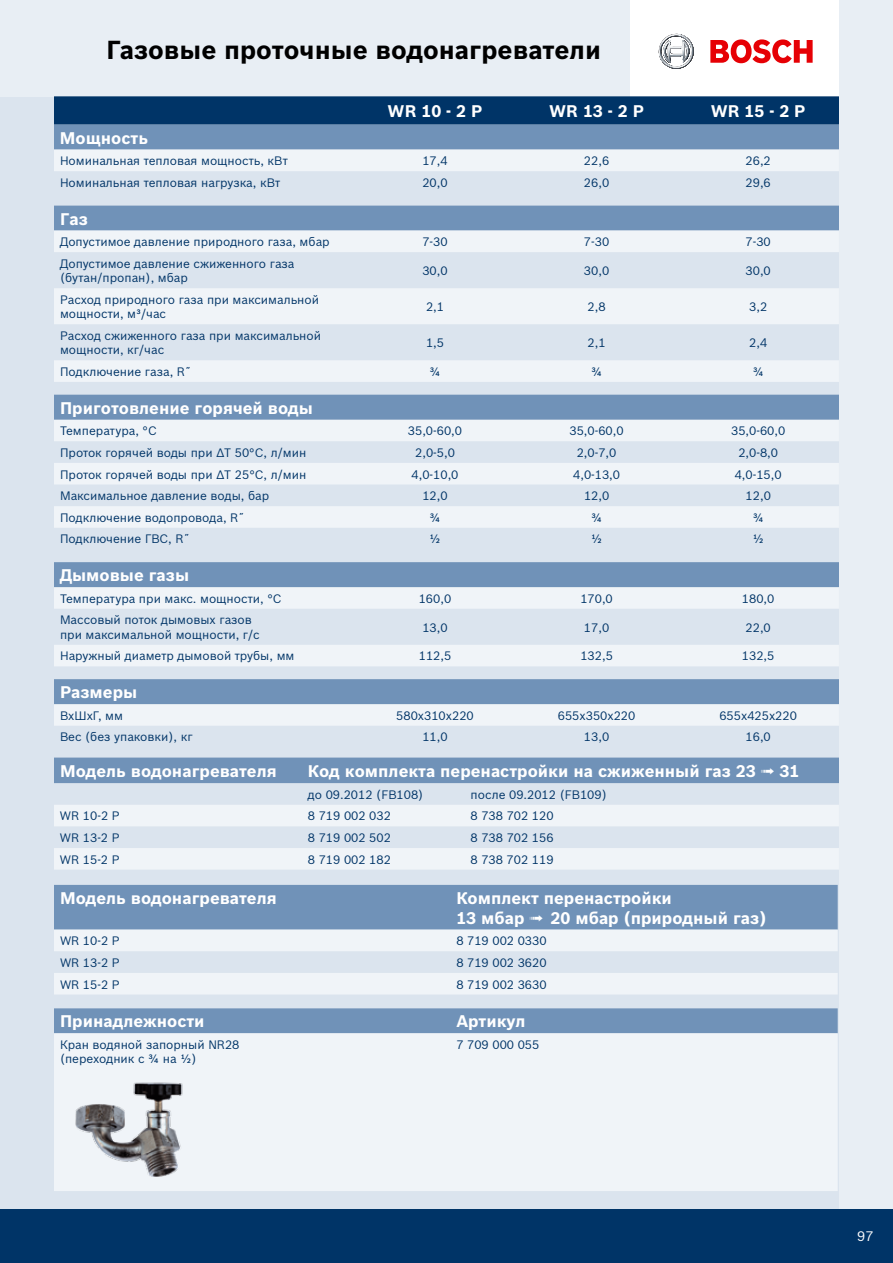
<style>
.page{position:relative;width:893px;height:1263px;background:#dbe4ee}
.page>*{position:absolute;margin:0;border:0;box-sizing:border-box;transform-origin:0 0}
.t1{font:700 25.5px "Bosch Sans";color:#000}
.t2{font:700 16.5px/19.8px "Bosch Sans";color:#fff}
.t3{font:13.5px "Bosch Sans";color:#fff}
.t4{font:12px/14.4px "Bosch Sans";color:#003467}
</style>
<div class="page">
<div style="left:0;top:1209px;width:893px;height:54px;background:#003467"></div>
<div style="left:631px;top:0;width:208px;height:96px;background:#fff"></div>
<div style="left:0;top:0;width:634px;height:96px;background:#e8eef4"></div>
<div style="left:839px;top:0;width:54px;height:1209px;background:#e8eef4"></div>
<svg style="left:710px;top:39px;width:103px;height:24px"></svg>
<svg style="left:659px;top:34px;width:35px;height:35px"></svg>
<div style="left:54px;top:96px;width:785px;height:29px;background:#003467"></div>
<div style="left:54px;top:125px;width:785px;height:25px;background:#7092b8"></div>
<svg style="left:54px;top:150px;width:785px;height:576px"></svg>
<svg style="left:54px;top:395px;width:785px;height:309px"></svg>
<div style="left:54px;top:885px;width:784px;height:45px;background:#7092b8"></div>
<svg style="left:54px;top:930px;width:784px;height:64px;fill:#f0f4f8"></svg>
<div style="left:54px;top:757px;width:785px;height:26px;background:#7092b8"></div>
<svg style="left:54px;top:805px;width:785px;height:65px;fill:#f0f4f8"></svg>
<div style="left:54px;top:1008px;width:784px;height:25px;background:#7092b8"></div>
<div style="left:54px;top:1034px;width:784px;height:157px;background:#f0f4f8"></div>
<img style="left:75px;top:1080px;width:116px;height:96px">
<h1 class="t1" style="left:106px;top:34px;width:496px">Газовые проточные водонагреватели</h1>
<h2 class="t2" style="left:388px;top:101px;width:96px">WR 10 - 2 P</h2>
<h2 class="t2" style="left:549px;top:101px;width:96px">WR 13 - 2 P</h2>
<h2 class="t2" style="left:711px;top:101px;width:96px">WR 15 - 2 P</h2>
<h2 class="t2" style="left:60px;top:128px;width:90px">Мощность</h2>
<p class="t4" style="left:60px;top:154px;width:229px">Номинальная тепловая мощность, кВт</p>
<p class="t4" style="left:422px;top:154px;width:27px">17,4</p>
<p class="t4" style="left:584px;top:154px;width:27px">22,6</p>
<p class="t4" style="left:746px;top:154px;width:27px">26,2</p>
<p class="t4" style="left:60px;top:175px;width:222px">Номинальная тепловая нагрузка, кВт</p>
<p class="t4" style="left:422px;top:175px;width:27px">20,0</p>
<p class="t4" style="left:584px;top:175px;width:27px">26,0</p>
<p class="t4" style="left:746px;top:175px;width:27px">29,6</p>
<h2 class="t2" style="left:60px;top:209px;width:29px">Газ</h2>
<p class="t4" style="left:60px;top:234px;width:271px">Допустимое давление природного газа, мбар</p>
<p class="t4" style="left:422px;top:234px;width:27px">7-30</p>
<p class="t4" style="left:584px;top:234px;width:27px">7-30</p>
<p class="t4" style="left:746px;top:234px;width:27px">7-30</p>
<p class="t4" style="left:60px;top:256px;width:236px">Допустимое давление сжиженного газа (бутан/пропан), мбар</p>
<p class="t4" style="left:422px;top:263px;width:27px">30,0</p>
<p class="t4" style="left:584px;top:263px;width:27px">30,0</p>
<p class="t4" style="left:746px;top:263px;width:27px">30,0</p>
<p class="t4" style="left:60px;top:292px;width:261px">Расход природного газа при максимальной мощности, м³/час</p>
<p class="t4" style="left:426px;top:299px;width:20px">2,1</p>
<p class="t4" style="left:588px;top:299px;width:20px">2,8</p>
<p class="t4" style="left:749px;top:299px;width:20px">3,2</p>
<p class="t4" style="left:60px;top:328px;width:263px">Расход сжиженного газа при максимальной мощности, кг/час</p>
<p class="t4" style="left:426px;top:335px;width:20px">1,5</p>
<p class="t4" style="left:588px;top:335px;width:20px">2,1</p>
<p class="t4" style="left:749px;top:335px;width:20px">2,4</p>
<p class="t4" style="left:60px;top:364px;width:132px">Подключение газа, R˝</p>
<p class="t4" style="left:430px;top:364px;width:13px">¾</p>
<p class="t4" style="left:591px;top:364px;width:13px">¾</p>
<p class="t4" style="left:753px;top:364px;width:13px">¾</p>
<h2 class="t2" style="left:60px;top:398px;width:255px">Приготовление горячей воды</h2>
<p class="t4" style="left:60px;top:424px;width:98px">Температура, °С</p>
<p class="t4" style="left:408px;top:424px;width:56px">35,0-60,0</p>
<p class="t4" style="left:569px;top:424px;width:56px">35,0-60,0</p>
<p class="t4" style="left:731px;top:424px;width:56px">35,0-60,0</p>
<p class="t4" style="left:60px;top:445px;width:248px">Проток горячей воды при ΔТ 50°С, л/мин</p>
<p class="t4" style="left:415px;top:445px;width:41px">2,0-5,0</p>
<p class="t4" style="left:577px;top:445px;width:41px">2,0-7,0</p>
<p class="t4" style="left:738px;top:445px;width:41px">2,0-8,0</p>
<p class="t4" style="left:60px;top:467px;width:248px">Проток горячей воды при ΔТ 25°С, л/мин</p>
<p class="t4" style="left:412px;top:467px;width:48px">4,0-10,0</p>
<p class="t4" style="left:573px;top:467px;width:48px">4,0-13,0</p>
<p class="t4" style="left:735px;top:467px;width:48px">4,0-15,0</p>
<p class="t4" style="left:60px;top:488px;width:211px">Максимальное давление воды, бар</p>
<p class="t4" style="left:422px;top:488px;width:27px">12,0</p>
<p class="t4" style="left:584px;top:488px;width:27px">12,0</p>
<p class="t4" style="left:746px;top:488px;width:27px">12,0</p>
<p class="t4" style="left:60px;top:510px;width:186px">Подключение водопровода, R˝</p>
<p class="t4" style="left:430px;top:510px;width:13px">¾</p>
<p class="t4" style="left:591px;top:510px;width:13px">¾</p>
<p class="t4" style="left:753px;top:510px;width:13px">¾</p>
<p class="t4" style="left:60px;top:532px;width:131px">Подключение ГВС, R˝</p>
<p class="t4" style="left:430px;top:532px;width:13px">½</p>
<p class="t4" style="left:591px;top:532px;width:13px">½</p>
<p class="t4" style="left:753px;top:532px;width:13px">½</p>
<h2 class="t2" style="left:60px;top:565px;width:131px">Дымовые газы</h2>
<p class="t4" style="left:60px;top:591px;width:223px">Температура при макс. мощности, °С</p>
<p class="t4" style="left:419px;top:591px;width:34px">160,0</p>
<p class="t4" style="left:580px;top:591px;width:34px">170,0</p>
<p class="t4" style="left:742px;top:591px;width:34px">180,0</p>
<p class="t4" style="left:60px;top:613px;width:201px">Массовый поток дымовых газов при максимальной мощности, г/с</p>
<p class="t4" style="left:422px;top:620px;width:27px">13,0</p>
<p class="t4" style="left:584px;top:620px;width:27px">17,0</p>
<p class="t4" style="left:746px;top:620px;width:27px">22,0</p>
<p class="t4" style="left:60px;top:649px;width:236px">Наружный диаметр дымовой трубы, мм</p>
<p class="t4" style="left:419px;top:649px;width:34px">112,5</p>
<p class="t4" style="left:580px;top:649px;width:34px">132,5</p>
<p class="t4" style="left:742px;top:649px;width:34px">132,5</p>
<h2 class="t2" style="left:60px;top:682px;width:79px">Размеры</h2>
<p class="t4" style="left:60px;top:708px;width:65px">ВхШхГ, мм</p>
<p class="t4" style="left:396px;top:708px;width:79px">580х310х220</p>
<p class="t4" style="left:558px;top:708px;width:79px">655х350х220</p>
<p class="t4" style="left:719px;top:708px;width:79px">655х425х220</p>
<p class="t4" style="left:60px;top:730px;width:134px">Вес (без упаковки), кг</p>
<p class="t4" style="left:422px;top:730px;width:27px">11,0</p>
<p class="t4" style="left:584px;top:730px;width:27px">13,0</p>
<p class="t4" style="left:746px;top:730px;width:27px">16,0</p>
<h2 class="t2" style="left:60px;top:761px;width:218px">Модель водонагревателя</h2>
<h2 class="t2" style="left:308px;top:761px;width:493px">Код комплекта перенастройки на сжиженный газ 23 ➟ 31</h2>
<p class="t4" style="left:308px;top:787px;width:117px">до 09.2012 (FB108)</p>
<p class="t4" style="left:471px;top:787px;width:138px">после 09.2012 (FB109)</p>
<p class="t4" style="left:60px;top:809px;width:61px">WR 10-2 P</p>
<p class="t4" style="left:308px;top:809px;width:85px">8 719 002 032</p>
<p class="t4" style="left:471px;top:809px;width:85px">8 738 702 120</p>
<p class="t4" style="left:60px;top:830px;width:61px">WR 13-2 P</p>
<p class="t4" style="left:308px;top:830px;width:85px">8 719 002 502</p>
<p class="t4" style="left:471px;top:830px;width:85px">8 738 702 156</p>
<p class="t4" style="left:60px;top:852px;width:61px">WR 15-2 P</p>
<p class="t4" style="left:308px;top:852px;width:85px">8 719 002 182</p>
<p class="t4" style="left:470px;top:852px;width:85px">8 738 702 119</p>
<h2 class="t2" style="left:60px;top:888px;width:218px">Модель водонагревателя</h2>
<h2 class="t2" style="left:456px;top:888px;width:311px">Комплект перенастройки<br>13 мбар ➟ 20 мбар (природный газ)</h2>
<p class="t4" style="left:60px;top:933px;width:61px">WR 10-2 P</p>
<p class="t4" style="left:456px;top:933px;width:92px">8 719 002 0330</p>
<p class="t4" style="left:60px;top:955px;width:61px">WR 13-2 P</p>
<p class="t4" style="left:456px;top:955px;width:92px">8 719 002 3620</p>
<p class="t4" style="left:60px;top:977px;width:61px">WR 15-2 P</p>
<p class="t4" style="left:456px;top:977px;width:92px">8 719 002 3630</p>
<h2 class="t2" style="left:60px;top:1011px;width:146px">Принадлежности</h2>
<h2 class="t2" style="left:456px;top:1011px;width:71px">Артикул</h2>
<p class="t4" style="left:60px;top:1037px;width:181px">Кран водяной запорный NR28 (переходник с ¾ на ½)</p>
<p class="t4" style="left:456px;top:1037px;width:85px">7 709 000 055</p>
<p class="t3" style="left:857px;top:1228px;width:18px">97</p>
</div>
